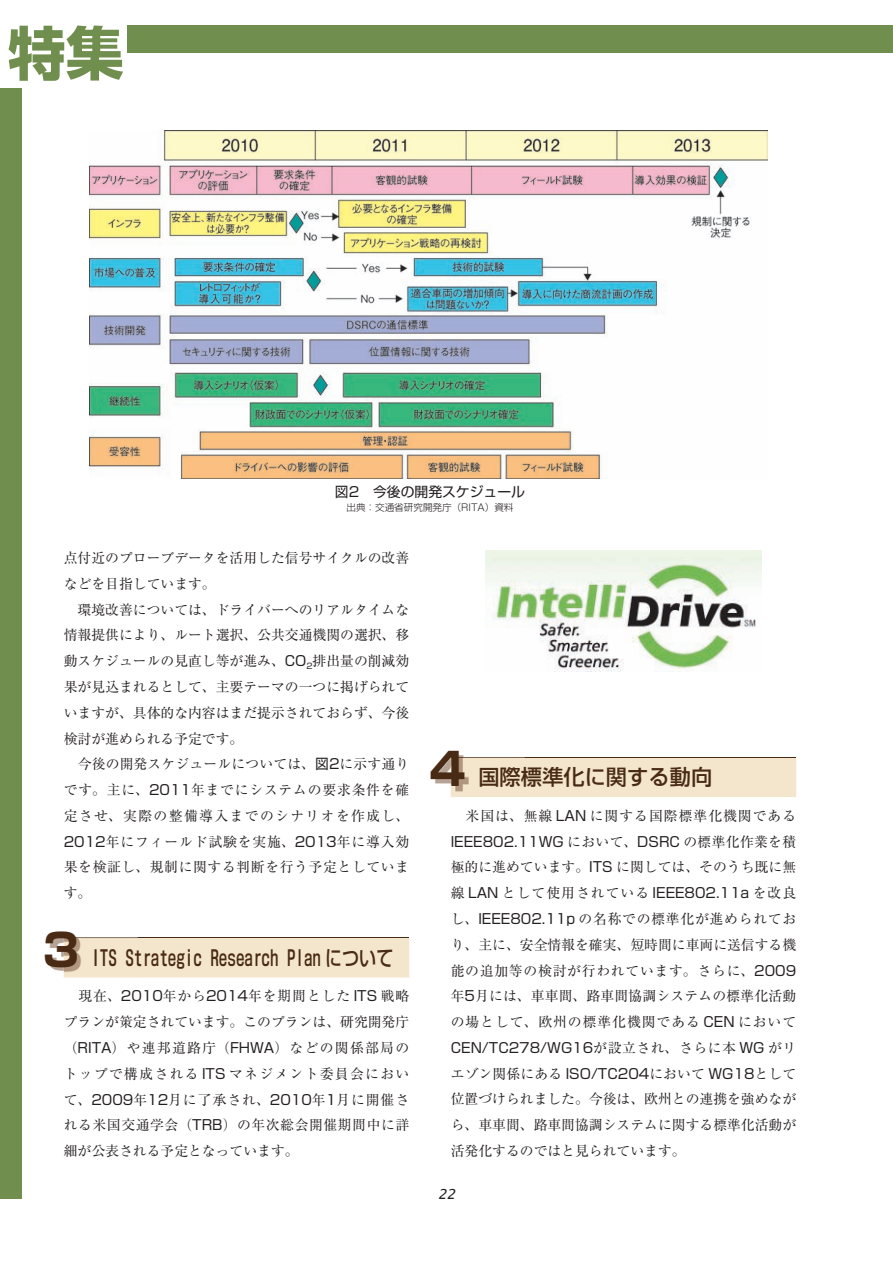
<style>
.page{position:relative;width:893px;height:1263px;background:#fff}
.page>*{position:absolute;margin:0;border:0;box-sizing:border-box;transform-origin:0 0}
.t1{font:500 21.3px "Shin Go Pro";color:#492a14;scale:.8 1}
.t2{font:500 21.3px "Shin Go Pro";color:#492a14}
.t3{font:13.8px/25.8px "Ryumin Pro";color:#231f20;text-align:justify}
.t4{font:13.8px "Shin Go Pro";color:#231f20}
.t5{font:italic 13.8px "Lucida Sans";color:#231f20}
.t6{font:300 9.6px "Shin Go Pro";color:#231f20}
.s1{font-family:"Shin Go Pro"}
.s2{font-weight:700;font-size:44.7px}
</style>
<div class="page">
<svg style="left:9px;top:26px;width:114px;height:55px"></svg>
<div style="left:129px;top:26px;width:764px;height:27px;background:#708e4e"></div>
<div style="left:0;top:89px;width:21px;height:1110px;background:#708e4e"></div>
<img style="left:49px;top:935px;width:89px;height:43px">
<div style="left:64px;top:938px;width:345px;height:39px;background:#f4e5cd"></div>
<img style="left:91px;top:938px;width:47px;height:1px">
<img style="left:435px;top:755px;width:29px;height:42px">
<div style="left:451px;top:757px;width:345px;height:40px;background:#f4e5cd"></div>
<img style="left:478px;top:757px;width:47px;height:1px">
<img style="left:90px;top:130px;width:678px;height:349px">
<img style="left:486px;top:551px;width:275px;height:121px">
<p class="t4" style="left:335px;top:481px;width:192px">図2　今後の開発スケジュール</p>
<p class="t6" style="left:346px;top:499px;width:169px">出典：交通省研究開発庁（RITA）資料</p>
<p class="t3" style="left:64px;top:544px;width:347px;text-align:left">点付近のプローブデータを活用した信号サイクルの改善などを目指しています。<br>　環境改善については、ドライバーへのリアルタイムな情報提供により、ルート選択、公共交通機関の選択、移動スケジュールの見直し等が進み、<span class="s1">CO</span><sub>2</sub>排出量の削減効果が見込まれるとして、主要テーマの一つに掲げられていますが、具体的な内容はまだ提示されておらず、今後検討が進められる予定です。<br>　今後の開発スケジュールについては、<span class="s1">図2</span>に示す通りです。主に、<span class="s1">2011</span>年までにシステムの要求条件を確定させ、実際の整備導入までのシナリオを作成し、<br><span class="s1">2012</span>年にフィールド試験を実施、<span class="s1">2013</span>年に導入効果を検証し、規制に関する判断を行う予定としています。</p>
<p class="t1" style="left:43px;top:940px;width:440px"><span class="s2">3</span> ITS Strategic Research Plan について</p>
<p class="t3" style="left:64px;top:982px;width:347px">　現在、<span class="s1">2010</span>年から<span class="s1">2014</span>年を期間とした <span class="s1">ITS</span> 戦略プランが策定されています。このプランは、研究開発庁（<span class="s1">RITA</span>）や連邦道路庁（<span class="s1">FHWA</span>）などの関係部局のトップで構成される <span class="s1">ITS</span> マネジメント委員会において、<span class="s1">2009</span>年<span class="s1">12</span>月に了承され、<span class="s1">2010</span>年<span class="s1">1</span>月に開催される米国交通学会（<span class="s1">TRB</span>）の年次総会開催期間中に詳細が公表される予定となっています。</p>
<p class="t2" style="left:430px;top:760px;width:284px"><span class="s2">4</span> 国際標準化に関する動向</p>
<p class="t3" style="left:451px;top:802px;width:347px">　米国は、無線 <span class="s1">LAN</span> に関する国際標準化機関である<span class="s1">IEEE802.11WG</span> において、<span class="s1">DSRC</span> の標準化作業を積極的に進めています。<span class="s1">ITS</span> に関しては、そのうち既に無線 <span class="s1">LAN</span> として使用されている <span class="s1">IEEE802.11a</span> を改良し、<span class="s1">IEEE802.11p</span> の名称での標準化が進められており、主に、安全情報を確実、短時間に車両に送信する機能の追加等の検討が行われています。さらに、<span class="s1">2009</span>年<span class="s1">5</span>月には、車車間、路車間協調システムの標準化活動の場として、欧州の標準化機関である <span class="s1">CEN</span> において<span class="s1">CEN/TC278/WG16</span>が設立され、さらに本 <span class="s1">WG</span> がリエゾン関係にある <span class="s1">ISO/TC204</span>において <span class="s1">WG18</span>として位置づけられました。今後は、欧州との連携を強めながら、車車間、路車間協調システムに関する標準化活動が活発化するのではと見られています。</p>
<p class="t5" style="left:438px;top:1186px;width:19px">22</p>
</div>
